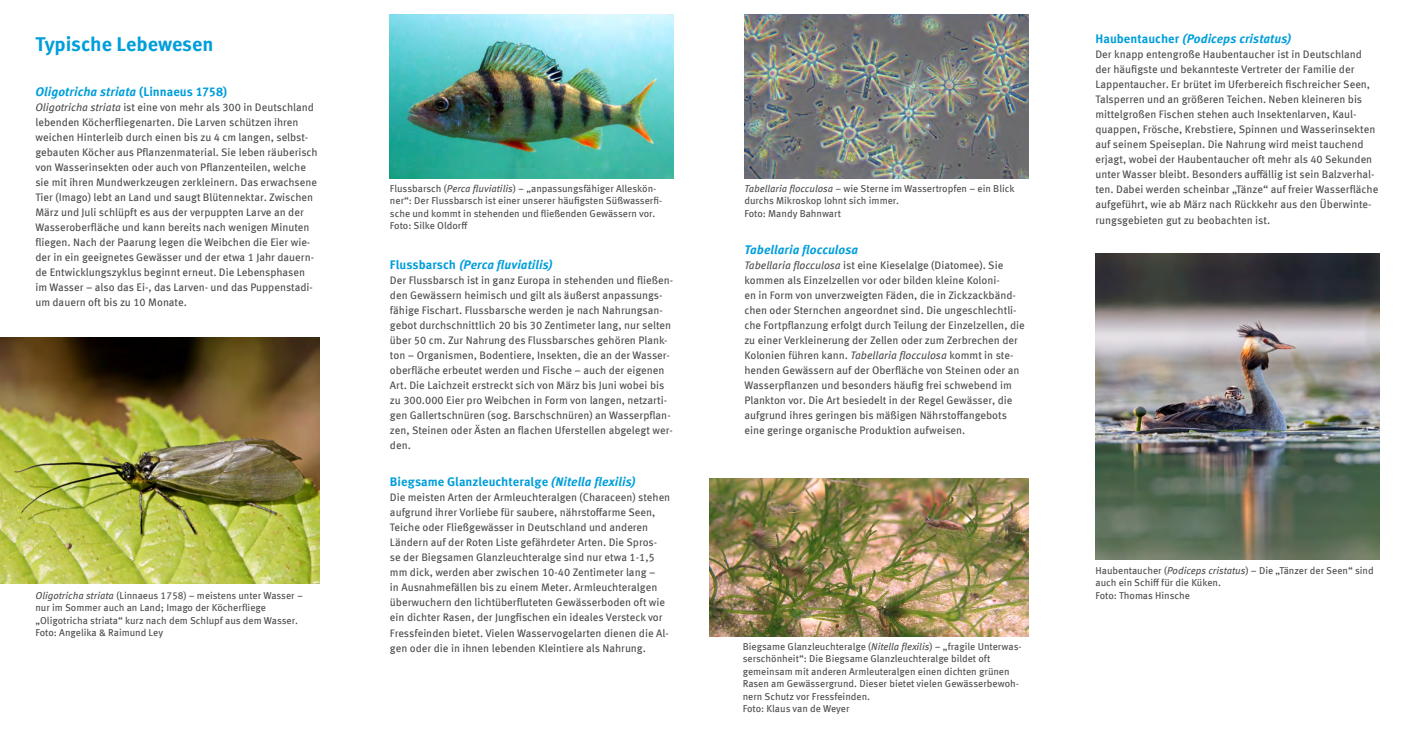
<style>
.page{position:relative;width:1411px;height:745px;background:#fff}
.page>*{position:absolute;margin:0;border:0;box-sizing:border-box;transform-origin:0 0}
.t1{font:700 20px "Meta Offc";color:#009edb}
.t2{font:italic 700 12.5px "Meta Offc";letter-spacing:.005em;color:#009edb}
.t3{font:700 12.5px "Meta Offc";color:#009edb}
.t4{font:10.88px/15px "Meta Offc";color:#4d4d4f}
.t5{font:10px/12.5px "Meta Offc";color:#4d4d4f}
.s1{font-style:normal}
.s2{font-style:italic}
</style>
<div class="page">
<img style="left:0;top:337px;width:319px;height:246px">
<img style="left:744px;top:14px;width:284px;height:164px">
<img style="left:390px;top:14px;width:283px;height:164px">
<img style="left:709px;top:478px;width:319px;height:158px">
<img style="left:1095px;top:253px;width:283px;height:306px">
<h1 class="t1" style="left:35px;top:32px;width:180px">Typische Lebewesen</h1>
<h2 class="t2" style="left:35px;top:84px;width:193px">Oligotricha striata <span class="s1">(Linnaeus 1758)</span></h2>
<p class="t4" style="left:35px;top:100px;width:284px"><span class="s2">Oligotricha striata</span> ist eine von mehr als 300 in Deutschland lebenden Köcherfliegenarten. Die Larven schützen ihren weichen Hinterleib durch einen bis zu 4 cm langen, selbst&shy;gebauten Köcher aus Pflanzenmaterial. Sie leben räuberisch von Wasserinsekten oder auch von Pflanzenteilen, welche sie mit ihren Mundwerkzeugen zerkleinern. Das erwachsene Tier (Imago) lebt an Land und saugt Blütennektar. Zwischen März und Juli schlüpft es aus der verpuppten Larve an der Wasseroberfläche und kann bereits nach wenigen Minuten fliegen. Nach der Paarung legen die Weibchen die Eier wie&shy;der in ein geeignetes Gewässer und der etwa 1 Jahr dauern&shy;de Entwicklungszyklus beginnt erneut. Die Lebensphasen im Wasser – also das Ei-, das Larven- und das Puppenstadi&shy;um dauern oft bis zu 10 Monate.</p>
<p class="t5" style="left:35px;top:588px;width:269px"><span class="s2">Oligotricha striata</span> (Linnaeus 1758) – meistens unter Wasser – nur im Sommer auch an Land; Imago der Köcherfliege</p>
<p class="t5" style="left:35px;top:613px;width:264px">„Oligotricha striata“ kurz nach dem Schlupf aus dem Wasser.</p>
<p class="t5" style="left:35px;top:626px;width:129px">Foto: Angelika &amp; Raimund Ley</p>
<p class="t5" style="left:390px;top:182px;width:274px">Flussbarsch (<span class="s2">Perca fluviatilis</span>) – „anpassungsfähiger Alleskön&shy;ner“: Der Flussbarsch ist einer unserer häufigsten Süßwasserfi&shy;sche und kommt in stehenden und fließenden Gewässern vor.</p>
<p class="t5" style="left:390px;top:220px;width:79px">Foto: Silke Oldorff</p>
<h2 class="t2" style="left:390px;top:256px;width:164px"><span class="s1">Flussbarsch</span> (Perca fluviatilis)</h2>
<p class="t4" style="left:390px;top:272px;width:285px">Der Flussbarsch ist in ganz Europa in stehenden und fließen&shy;den Gewässern heimisch und gilt als äußerst anpassungs&shy;fähige Fischart. Flussbarsche werden je nach Nahrungsan&shy;gebot durchschnittlich 20 bis 30 Zentimeter lang, nur selten über 50 cm. Zur Nahrung des Flussbarsches gehören Plank&shy;ton – Organismen, Bodentiere, Insekten, die an der Wasser&shy;oberfläche erbeutet werden und Fische – auch der eigenen Art. Die Laichzeit erstreckt sich von März bis Juni wobei bis zu 300.000 Eier pro Weibchen in Form von langen, netzarti&shy;gen Gallertschnüren (sog. Barschschnüren) an Wasserpflan&shy;zen, Steinen oder Ästen an flachen Uferstellen abgelegt wer&shy;den.</p>
<h2 class="t3" style="left:390px;top:474px;width:247px">Biegsame Glanzleuchteralge <span class="s2">(Nitella flexilis)</span></h2>
<p class="t4" style="left:390px;top:490px;width:282px">Die meisten Arten der Armleuchteralgen (Characeen) stehen aufgrund ihrer Vorliebe für saubere, nährstoffarme Seen, Teiche oder Fließgewässer in Deutschland und anderen Ländern auf der Roten Liste gefährdeter Arten. Die Spros&shy;se der Biegsamen Glanzleuchteralge sind nur etwa 1-1,5 mm dick, werden aber zwischen 10-40 Zentimeter lang –<br>in Ausnahmefällen bis zu einem Meter. Armleuchteralgen überwuchern den lichtüberfluteten Gewässerboden oft wie ein dichter Rasen, der Jungfischen ein ideales Versteck vor Fressfeinden bietet. Vielen Wasservogelarten dienen die Al&shy;gen oder die in ihnen lebenden Kleintiere als Nahrung.</p>
<p class="t5" style="left:744px;top:182px;width:271px"><span class="s2">Tabellaria flocculosa</span> – wie Sterne im Wassertropfen – ein Blick durchs Mikroskop lohnt sich immer.</p>
<p class="t5" style="left:744px;top:207px;width:98px">Foto: Mandy Bahnwart</p>
<h2 class="t2" style="left:744px;top:241px;width:115px">Tabellaria flocculosa</h2>
<p class="t4" style="left:744px;top:257px;width:282px"><span class="s2">Tabellaria flocculosa</span> ist eine Kieselalge (Diatomee). Sie kommen als Einzelzellen vor oder bilden kleine Koloni-<br>en in Form von unverzweigten Fäden, die in Zickzackbänd&shy;chen oder Sternchen angeordnet sind. Die ungeschlechtli&shy;che Fortpflanzung erfolgt durch Teilung der Einzelzellen, die zu einer Verkleinerung der Zellen oder zum Zerbrechen der Kolonien führen kann. <span class="s2">Tabellaria flocculosa</span> kommt in ste&shy;henden Gewässern auf der Oberfläche von Steinen oder an Wasserpflanzen und besonders häufig frei schwebend im Plankton vor. Die Art besiedelt in der Regel Gewässer, die aufgrund ihres geringen bis mäßigen Nährstoffangebots eine geringe organische Produktion aufweisen.</p>
<p class="t5" style="left:742px;top:639px;width:280px">Biegsame Glanzleuchteralge (<span class="s2">Nitella flexilis</span>) – „fragile Unterwas&shy;serschönheit“: Die Biegsame Glanzleuchteralge bildet oft</p>
<p class="t5" style="left:742px;top:664px;width:268px">gemeinsam mit anderen Armleuteralgen einen dichten grünen</p>
<p class="t5" style="left:742px;top:677px;width:278px">Rasen am Gewässergrund. Dieser bietet vielen Gewässerbewoh&shy;nern Schutz vor Fressfeinden.</p>
<p class="t5" style="left:742px;top:702px;width:108px">Foto: Klaus van de Weyer</p>
<h2 class="t2" style="left:1095px;top:31px;width:197px"><span class="s1">Haubentaucher</span> (Podiceps cristatus)</h2>
<p class="t4" style="left:1095px;top:47px;width:284px">Der knapp entengroße Haubentaucher ist in Deutschland der häufigste und bekannteste Vertreter der Familie der Lappentaucher. Er brütet im Uferbereich fischreicher Seen, Talsperren und an größeren Teichen. Neben kleineren bis mittelgroßen Fischen stehen auch Insektenlarven, Kaul&shy;quappen, Frösche, Krebstiere, Spinnen und Wasserinsekten auf seinem Speiseplan. Die Nahrung wird meist tauchend erjagt, wobei der Haubentaucher oft mehr als 40 Sekunden unter Wasser bleibt. Besonders auffällig ist sein Balzverhal&shy;ten. Dabei werden scheinbar „Tänze“ auf freier Wasserfläche aufgeführt, wie ab März nach Rückkehr aus den Überwinte&shy;rungsgebieten gut zu beobachten ist.</p>
<p class="t5" style="left:1095px;top:564px;width:280px">Haubentaucher (<span class="s2">Podiceps cristatus</span>) – Die „Tänzer der Seen“ sind auch ein Schiff für die Küken.</p>
<p class="t5" style="left:1095px;top:589px;width:96px">Foto: Thomas Hinsche</p>
</div>
